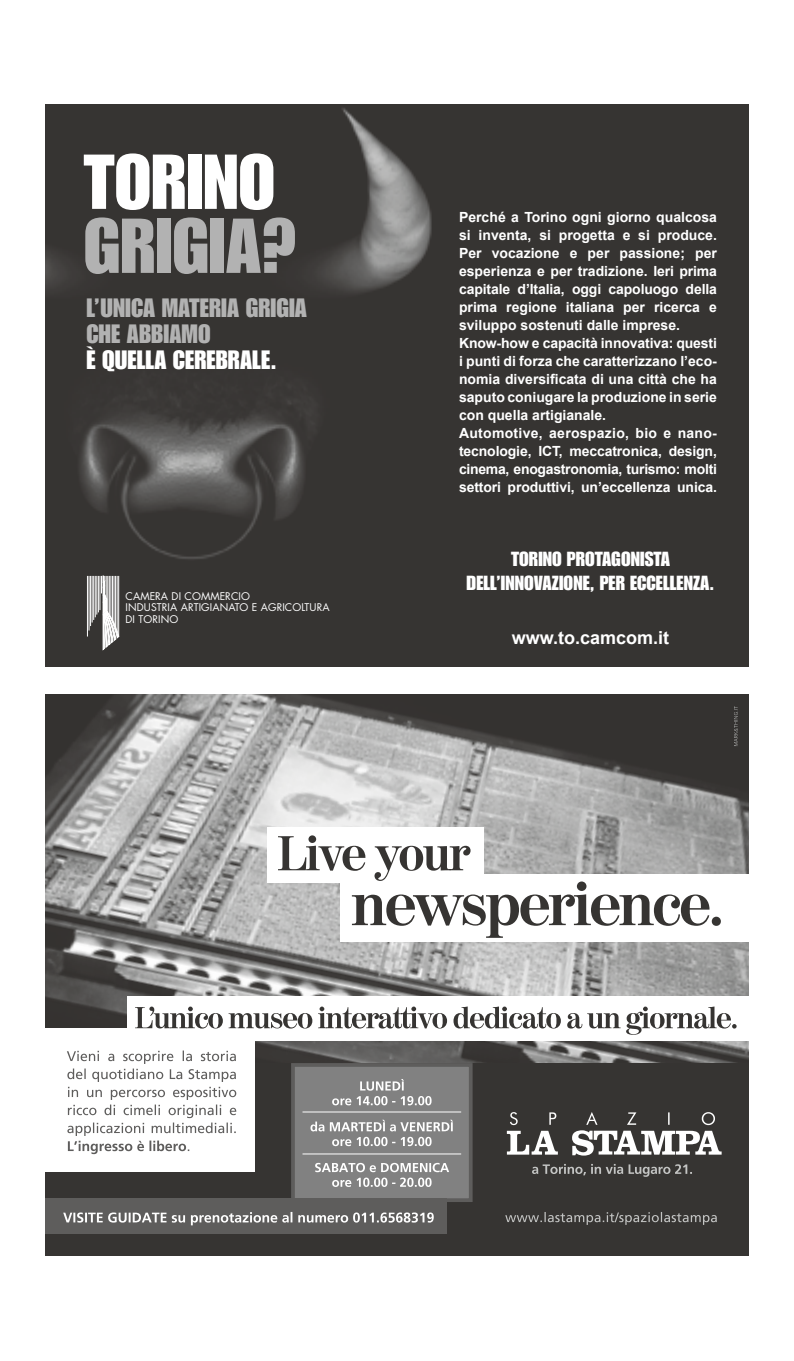
<style>
.page{position:relative;width:794px;height:1361px;background:#fff}
.page>*{position:absolute;margin:0;border:0;box-sizing:border-box;transform-origin:0 0}
.t1{font:76px "Impact";color:#b2b2b2}
.t2{font:76px "Impact";color:#fff}
.t3{font:26px/26px "Impact";letter-spacing:.005em;color:#b2b2b2}
.t4{font:26px "Impact";letter-spacing:.005em;color:#fff}
.t5{font:20px/24px "Impact";letter-spacing:.005em;color:#fff;text-align:center}
.t6{font:700 18px "Arial";color:#fff}
.t7{font:700 14px/18px "Arial";color:#fff}
.t8{font:10.4px/11.4px "Futura";letter-spacing:.01em;color:#fff}
</style>
<div class="page">
<img style="left:45px;top:694px;width:703px;height:369px">
<div style="left:45px;top:1063px;width:703px;height:193px;background:#363432"></div>
<svg style="left:505px;top:1212px;width:212px;height:13px"></svg>
<svg style="left:507px;top:1112px;width:214px;height:43px"></svg>
<svg style="left:532px;top:1164px;width:160px;height:13px"></svg>
<div style="left:293px;top:1065px;width:178px;height:135px;background:#818181"></div>
<div style="left:291px;top:1063px;width:181px;height:139px;border:4px solid #5e5d5c"></div>
<hr style="left:302px;top:1111px;width:159px;height:1px;background:#fff">
<hr style="left:302px;top:1153px;width:159px;height:1px;background:#fff">
<svg style="left:315px;top:1163px;width:134px;height:24px"></svg>
<svg style="left:310px;top:1119px;width:143px;height:27px"></svg>
<svg style="left:332px;top:1096px;width:99px;height:9px"></svg>
<svg style="left:360px;top:1079px;width:44px;height:11px"></svg>
<div style="left:45px;top:1198px;width:402px;height:36px;background:#5e5d5c"></div>
<svg style="left:63px;top:1212px;width:371px;height:13px"></svg>
<div style="left:45px;top:1028px;width:210px;height:143px;background:#fff"></div>
<svg style="left:67px;top:1050px;width:169px;height:104px"></svg>
<svg style="left:734px;top:706px;width:3px;height:40px"></svg>
<div style="left:127px;top:996px;width:621px;height:45px;background:#fff"></div>
<svg style="left:135px;top:1006px;width:601px;height:29px"></svg>
<div style="left:340px;top:874px;width:408px;height:68px;background:#fff"></div>
<div style="left:268px;top:827px;width:216px;height:56px;background:#fff"></div>
<svg style="left:278px;top:835px;width:443px;height:103px"></svg>
<img style="left:45px;top:105px;width:703px;height:561px">
<hr style="left:100px;top:576px;width:1px;height:34px;background:#fff">
<hr style="left:96px;top:576px;width:1px;height:38px;background:#fff">
<hr style="left:95px;top:576px;width:1px;height:41px;background:#fff">
<hr style="left:92px;top:576px;width:1px;height:46px;background:#fff">
<hr style="left:90px;top:576px;width:1px;height:50px;background:#fff">
<hr style="left:87px;top:576px;width:1px;height:60px;background:#fff">
<hr style="left:98px;top:576px;width:1px;height:36px;background:#fff">
<hr style="left:93px;top:576px;width:1px;height:44px;background:#fff">
<hr style="left:89px;top:576px;width:1px;height:54px;background:#fff">
<svg style="left:101px;top:576px;width:18px;height:74px"></svg>
<hr style="left:111px;top:576px;width:1px;height:42px;background:#fff">
<hr style="left:115px;top:576px;width:1px;height:54px;background:#fff">
<h1 class="t2" style="left:84px;top:138px;width:193px">TORINO</h1>
<h1 class="t1" style="left:84px;top:202px;width:215px">GRIGIA?</h1>
<h2 class="t3" style="left:86px;top:295px;width:222px">L’UNICA MATERIA GRIGIA<br>CHE ABBIAMO</h2>
<h2 class="t4" style="left:86px;top:345px;width:192px">È QUELLA CEREBRALE.</h2>
<p class="t8" style="left:125px;top:590px;width:205px">CAMERA DI COMMERCIO<br>INDUSTRIA ARTIGIANATO E AGRICOLTURA<br>DI TORINO</p>
<p class="t7" style="left:459px;top:208px;width:259px">Perché a Torino ogni giorno qualcosa si inventa, si progetta e si produce.<br>Per vocazione e per passione; per esperienza e per tradizione. Ieri prima capitale d’Italia, oggi capoluogo della prima regione italiana per ricerca e sviluppo sostenuti dalle imprese.<br>Know-how e capacità innovativa: questi i punti di forza che caratterizzano l’eco&shy;nomia diversificata di una città che ha saputo coniugare la produzione in serie con quella artigianale.<br>Automotive, aerospazio, bio e nano&shy;tecnologie, ICT, meccatronica, design, cinema, enogastronomia, turismo: molti settori produttivi, un’eccellenza unica.</p>
<h3 class="t5" style="left:466px;top:546px;width:249px">TORINO PROTAGONISTA<br>DELL’INNOVAZIONE, PER ECCELLENZA.</h3>
<p class="t6" style="left:512px;top:626px;width:159px">www.to.camcom.it</p>
</div>
